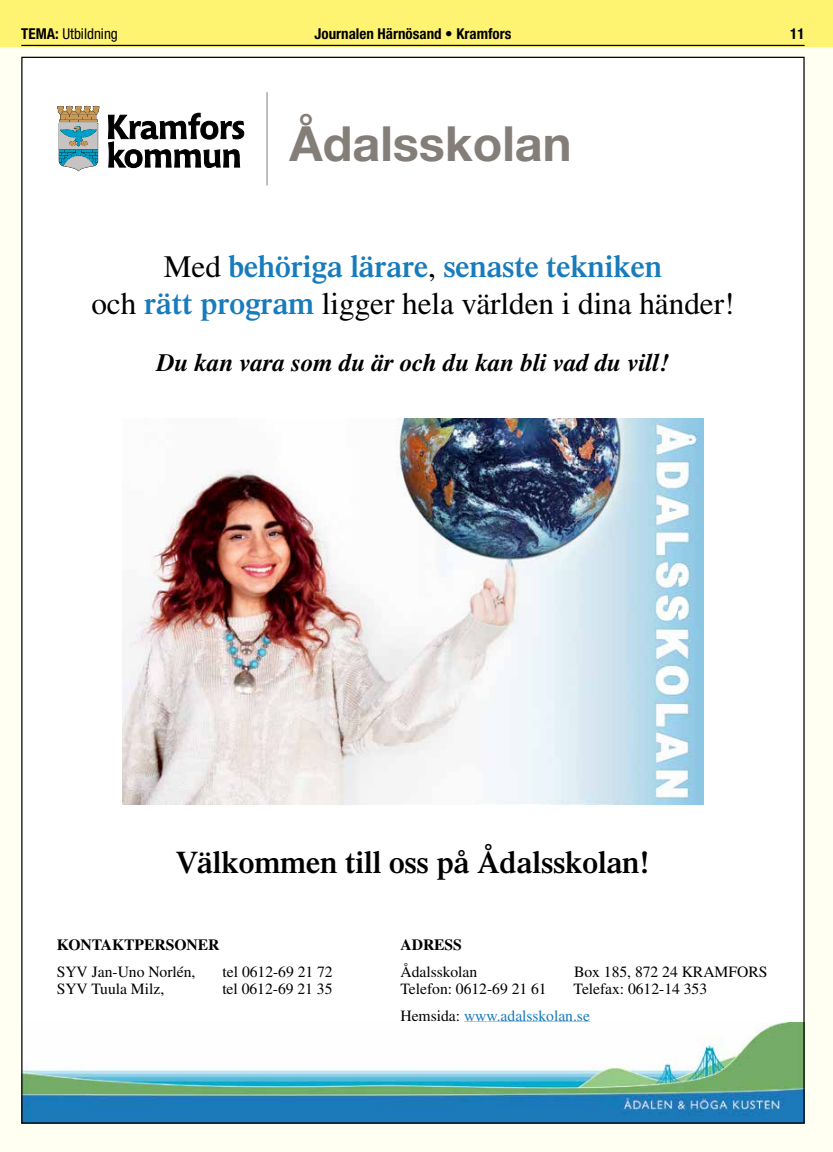
<style>
.page{position:relative;width:833px;height:1152px;background:#fff}
.page>*{position:absolute;margin:0;border:0;box-sizing:border-box;transform-origin:0 0}
.t1{font:700 48.5px "Helvetica Neue LT Std";color:#847e79}
.t2{font:600 31.25px/37.5px "Times LT Std";color:#177bbc;text-align:center}
.t3{font:600 31.25px "Times LT Std";color:#000}
.t4{font:italic 700 25px "Times LT Std";color:#000}
.t5{font:15.62px/26.4px "Times LT Std";letter-spacing:-.005em;color:#000}
.t6{font:700 15.62px "Times LT Std";color:#000}
.t7{font:700 condensed 15px "Helvetica Neue LT Std";color:#000}
.t8{font:condensed 15px "Helvetica Neue LT Std";color:#000}
.s1{font-weight:700}
.s2{font-weight:400;color:#000}
.s3{color:#177bbc}
</style>
<div class="page">
<div style="left:0;top:46px;width:833px;height:1106px;background:#fffff2"></div>
<div style="left:0;top:0;width:833px;height:46px;background:#fff472"></div>
<hr style="left:21px;top:45px;width:783px;height:1px;background:#000">
<div style="left:21px;top:57px;width:783px;height:1066px;background:#fff"></div>
<hr style="left:464px;top:1021px;width:126px;height:1px;background:#177bbc">
<img style="left:122px;top:418px;width:581px;height:386px">
<img style="left:23px;top:1022px;width:779px;height:99px">
<svg style="left:108px;top:113px;width:136px;height:55px"></svg>
<svg style="left:57px;top:106px;width:42px;height:65px;background:#94aca7"></svg>
<hr style="left:266px;top:92px;width:1px;height:93px;background:#847e79">
<p class="t8" style="left:21px;top:25px;width:98px"><span class="s1">TEMA:</span> Utbildning</p>
<p class="t7" style="left:314px;top:25px;width:198px">Journalen Härnösand • Kramfors</p>
<p class="t7" style="left:790px;top:25px;width:16px">11</p>
<h1 class="t1" style="left:290px;top:114px;width:283px">Ådalsskolan</h1>
<h2 class="t2" style="left:91px;top:247px;width:644px"><span class="s2">Med</span> behöriga lärare<span class="s2">,</span> senaste tekniken<br><span class="s2">och</span> rätt program <span class="s2">ligger hela världen i dina händer!</span></h2>
<h3 class="t4" style="left:157px;top:348px;width:514px">Du kan vara som du är och du kan bli vad du vill!</h3>
<h2 class="t3" style="left:176px;top:844px;width:475px">Välkommen till oss på Ådalsskolan!</h2>
<p class="t6" style="left:57px;top:935px;width:164px">KONTAKTPERSONER</p>
<p class="t5" style="left:57px;top:958px;width:140px">SYV Jan-Uno Norlén,</p>
<p class="t5" style="left:223px;top:958px;width:112px">tel 0612-69 21 72</p>
<p class="t5" style="left:57px;top:975px;width:109px">SYV Tuula Milz,</p>
<p class="t5" style="left:222px;top:975px;width:112px">tel 0612-69 21 35</p>
<p class="t6" style="left:400px;top:935px;width:63px">ADRESS</p>
<p class="t5" style="left:400px;top:958px;width:78px">Ådalsskolan</p>
<p class="t5" style="left:574px;top:958px;width:195px">Box 185, 872 24 KRAMFORS</p>
<p class="t5" style="left:400px;top:975px;width:148px">Telefon: 0612-69 21 61</p>
<p class="t5" style="left:400px;top:975px;width:308px;text-indent:173px">Telefax: 0612-14 353<br>Hemsida: <span class="s3">www.adalsskolan.se</span></p>
</div>
